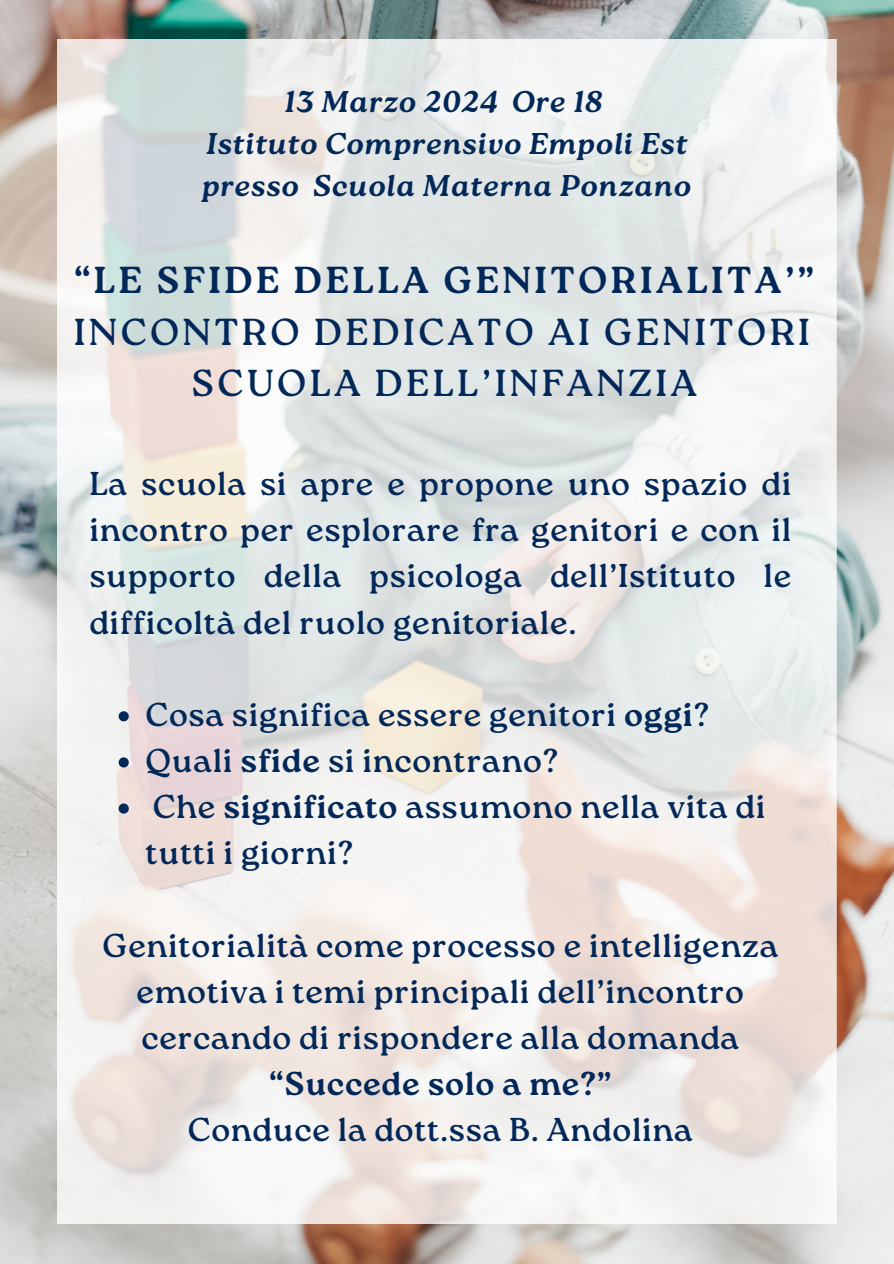
<style>
.page{position:relative;width:894px;height:1264px;background:#fff}
.page>*{position:absolute;margin:0;border:0;box-sizing:border-box;transform-origin:0 0}
.t1{font:37.5px/51.8px "Roca One";letter-spacing:.09em;color:#022859;text-align:center}
.t2{font:33px/46.2px "Roca One";letter-spacing:.02em;color:#022859;text-align:justify}
.t3{font:italic 700 30px/41.7px "Roca One";letter-spacing:.02em;color:#022859;text-align:center}
.s1{font-weight:700}
</style>
<div class="page">
<img style="left:0;top:0;width:893px;height:1263px">
<img style="left:57px;top:40px;width:779px;height:1183px">
<svg style="left:119px;top:711px;width:10px;height:10px"></svg>
<svg style="left:119px;top:757px;width:10px;height:10px"></svg>
<svg style="left:119px;top:803px;width:10px;height:10px"></svg>
<h2 class="t3" style="left:202px;top:81px;width:490px">13 Marzo 2024 Ore 18<br>Istituto Comprensivo Empoli Est presso Scuola Materna Ponzano</h2>
<p class="t1" style="left:74px;top:254px;width:741px"><span class="s1">“LE SFIDE DELLA GENITORIALITA’”<br></span>INCONTRO DEDICATO AI GENITORI<br>SCUOLA DELL’INFANZIA</p>
<h1 class="t2" style="left:89px;top:460px;width:703px">La scuola si apre e propone uno spazio di incontro per esplorare fra genitori e con il supporto della psicologa dell’Istituto le difficoltà del ruolo genitoriale.</h1>
<p class="t2" style="left:145px;top:691px;width:565px">Cosa significa essere genitori <span class="s1">oggi</span>?</p>
<p class="t2" style="left:145px;top:737px;width:414px">Quali <span class="s1">sfide</span> si incontrano?</p>
<p class="t2" style="left:145px;top:783px;width:621px">Che <span class="s1">significato</span> assumono nella vita di tutti i giorni?</p>
<p class="t2" style="left:102px;top:922px;width:677px;text-align:center">Genitorialità come processo e intelligenza emotiva i temi principali dell’incontro cercando di rispondere alla domanda <span class="s1">“Succede solo a me?”</span></p>
<p class="t2" style="left:188px;top:1106px;width:506px">Conduce la dott.ssa B. Andolina</p>
</div>
